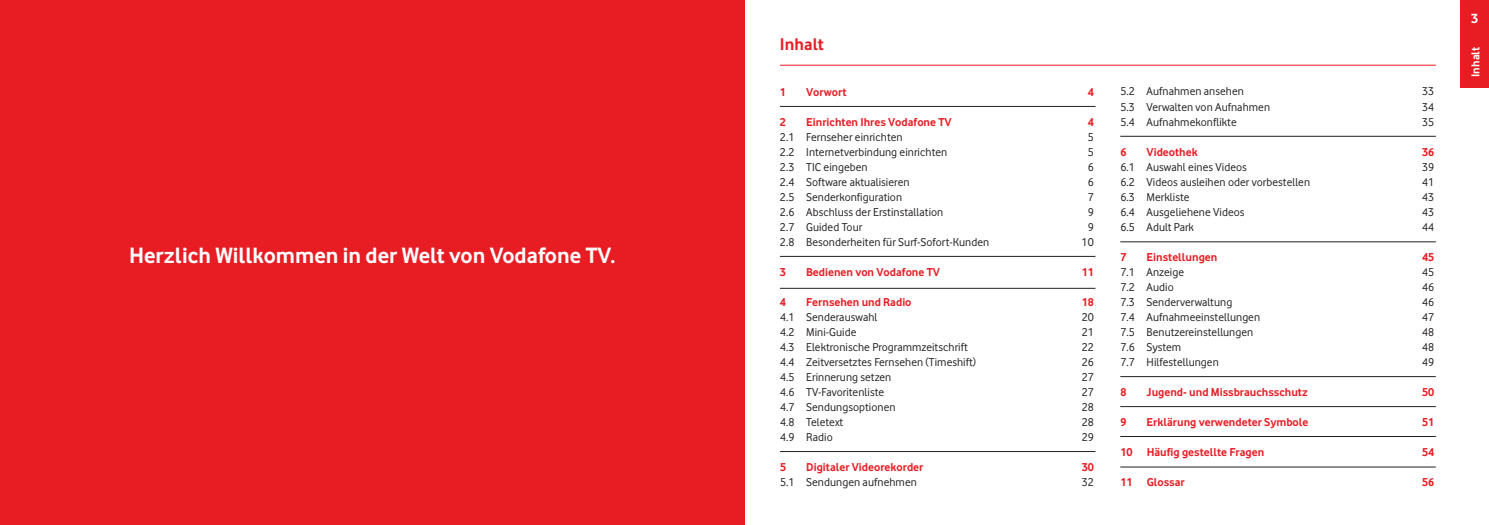
<style>
.page{position:relative;width:1489px;height:525px;background:#fff}
.page>*{position:absolute;margin:0;border:0;box-sizing:border-box;transform-origin:0 0}
.t1{font:700 23px "Vodafone Rg CE";color:#fff}
.t2{font:700 17.5px "Vodafone Rg CE";letter-spacing:.005em;color:#e81d24}
.t3{font:700 13.75px "Vodafone Rg CE";color:#fff}
.t4{font:11.88px "Vodafone Rg CE";letter-spacing:.005em;color:#231f20}
.t5{font:700 11.88px "Vodafone Rg CE";color:#e81d24}
.t6{font:700 11.88px "Vodafone Rg CE";color:#fff}
</style>
<div class="page">
<div style="left:0;top:0;width:744px;height:524px;background:#e81d24"></div>
<hr style="left:780px;top:106px;width:315px;height:1px;background:#231f20">
<hr style="left:780px;top:256px;width:315px;height:1px;background:#231f20">
<hr style="left:780px;top:288px;width:315px;height:1px;background:#231f20">
<hr style="left:780px;top:451px;width:315px;height:1px;background:#231f20">
<hr style="left:780px;top:65px;width:655px;height:1px;background:#e81d24">
<hr style="left:1120px;top:406px;width:315px;height:1px;background:#231f20">
<hr style="left:1120px;top:436px;width:315px;height:1px;background:#231f20">
<hr style="left:1120px;top:466px;width:315px;height:1px;background:#231f20">
<hr style="left:1120px;top:376px;width:315px;height:1px;background:#231f20">
<hr style="left:1120px;top:136px;width:315px;height:1px;background:#231f20">
<hr style="left:1120px;top:241px;width:315px;height:1px;background:#231f20">
<div style="left:1460px;top:0;width:28px;height:36px;background:#e81d24"></div>
<div style="left:1460px;top:36px;width:28px;height:51px;background:#e81d24"></div>
<h1 class="t1" style="left:129px;top:241px;width:488px">Herzlich Willkommen in der Welt von Vodafone TV.</h1>
<h2 class="t2" style="left:780px;top:34px;width:46px">Inhalt</h2>
<p class="t5" style="left:780px;top:85px;width:8px">1</p>
<p class="t5" style="left:806px;top:85px;width:42px">Vorwort</p>
<p class="t5" style="left:1087px;top:85px;width:8px">4</p>
<p class="t5" style="left:780px;top:115px;width:8px">2</p>
<p class="t5" style="left:806px;top:115px;width:147px">Einrichten Ihres Vodafone TV</p>
<p class="t5" style="left:1087px;top:115px;width:8px">4</p>
<p class="t4" style="left:780px;top:130px;width:124px">2.1 Fernseher einrichten</p>
<p class="t4" style="left:1087px;top:130px;width:8px">5</p>
<p class="t4" style="left:780px;top:145px;width:169px">2.2 Internetverbindung einrichten</p>
<p class="t4" style="left:1087px;top:145px;width:8px">5</p>
<p class="t4" style="left:780px;top:160px;width:89px">2.3 TIC eingeben</p>
<p class="t4" style="left:1087px;top:160px;width:8px">6</p>
<p class="t4" style="left:780px;top:175px;width:131px">2.4 Software aktualisieren</p>
<p class="t4" style="left:1087px;top:175px;width:8px">6</p>
<p class="t4" style="left:780px;top:190px;width:124px">2.5 Senderkonfiguration</p>
<p class="t4" style="left:1087px;top:190px;width:8px">7</p>
<p class="t4" style="left:780px;top:205px;width:165px">2.6 Abschluss der Erstinstallation</p>
<p class="t4" style="left:1087px;top:205px;width:8px">9</p>
<p class="t4" style="left:780px;top:220px;width:84px">2.7 Guided Tour</p>
<p class="t4" style="left:1087px;top:220px;width:8px">9</p>
<p class="t4" style="left:780px;top:235px;width:211px">2.8 Besonderheiten für Surf-Sofort-Kunden</p>
<p class="t4" style="left:1081px;top:235px;width:14px">10</p>
<p class="t5" style="left:780px;top:265px;width:8px">3</p>
<p class="t5" style="left:806px;top:265px;width:135px">Bedienen von Vodafone TV</p>
<p class="t5" style="left:1081px;top:265px;width:14px">11</p>
<p class="t5" style="left:780px;top:295px;width:8px">4</p>
<p class="t5" style="left:806px;top:295px;width:107px">Fernsehen und Radio</p>
<p class="t5" style="left:1081px;top:295px;width:14px">18</p>
<p class="t4" style="left:780px;top:310px;width:99px">4.1 Senderauswahl</p>
<p class="t4" style="left:1081px;top:310px;width:14px">20</p>
<p class="t4" style="left:780px;top:325px;width:78px">4.2 Mini-Guide</p>
<p class="t4" style="left:1081px;top:325px;width:14px">21</p>
<p class="t4" style="left:780px;top:340px;width:189px">4.3 Elektronische Programmzeitschrift</p>
<p class="t4" style="left:1081px;top:340px;width:14px">22</p>
<p class="t4" style="left:780px;top:355px;width:198px">4.4 Zeitversetztes Fernsehen (Timeshift)</p>
<p class="t4" style="left:1081px;top:355px;width:14px">26</p>
<p class="t4" style="left:780px;top:370px;width:113px">4.5 Erinnerung setzen</p>
<p class="t4" style="left:1081px;top:370px;width:14px">27</p>
<p class="t4" style="left:780px;top:385px;width:106px">4.6 TV-Favoritenliste</p>
<p class="t4" style="left:1081px;top:385px;width:14px">27</p>
<p class="t4" style="left:780px;top:400px;width:117px">4.7 Sendungsoptionen</p>
<p class="t4" style="left:1081px;top:400px;width:14px">28</p>
<p class="t4" style="left:780px;top:415px;width:65px">4.8 Teletext</p>
<p class="t4" style="left:1081px;top:415px;width:14px">28</p>
<p class="t4" style="left:780px;top:430px;width:54px">4.9 Radio</p>
<p class="t4" style="left:1081px;top:430px;width:14px">29</p>
<p class="t5" style="left:780px;top:460px;width:8px">5</p>
<p class="t5" style="left:806px;top:460px;width:119px">Digitaler Videorekorder</p>
<p class="t5" style="left:1081px;top:460px;width:14px">30</p>
<p class="t4" style="left:780px;top:475px;width:138px">5.1 Sendungen aufnehmen</p>
<p class="t4" style="left:1081px;top:475px;width:14px">32</p>
<p class="t4" style="left:1120px;top:85px;width:125px">5.2 Aufnahmen ansehen</p>
<p class="t4" style="left:1421px;top:85px;width:14px">33</p>
<p class="t4" style="left:1120px;top:100px;width:151px">5.3 Verwalten von Aufnahmen</p>
<p class="t4" style="left:1421px;top:100px;width:14px">34</p>
<p class="t4" style="left:1120px;top:115px;width:118px">5.4 Aufnahmekonflikte</p>
<p class="t4" style="left:1421px;top:115px;width:14px">35</p>
<p class="t5" style="left:1120px;top:145px;width:8px">6</p>
<p class="t5" style="left:1146px;top:145px;width:53px">Videothek</p>
<p class="t5" style="left:1421px;top:145px;width:14px">36</p>
<p class="t4" style="left:1120px;top:160px;width:128px">6.1 Auswahl eines Videos</p>
<p class="t4" style="left:1421px;top:160px;width:14px">39</p>
<p class="t4" style="left:1120px;top:175px;width:191px">6.2 Videos ausleihen oder vorbestellen</p>
<p class="t4" style="left:1421px;top:175px;width:14px">41</p>
<p class="t4" style="left:1120px;top:190px;width:71px">6.3 Merkliste</p>
<p class="t4" style="left:1421px;top:190px;width:14px">43</p>
<p class="t4" style="left:1120px;top:205px;width:126px">6.4 Ausgeliehene Videos</p>
<p class="t4" style="left:1421px;top:205px;width:14px">43</p>
<p class="t4" style="left:1120px;top:220px;width:75px">6.5 Adult Park</p>
<p class="t4" style="left:1421px;top:220px;width:14px">44</p>
<p class="t5" style="left:1120px;top:250px;width:8px">7</p>
<p class="t5" style="left:1146px;top:250px;width:72px">Einstellungen</p>
<p class="t5" style="left:1421px;top:250px;width:14px">45</p>
<p class="t4" style="left:1120px;top:265px;width:65px">7.1 Anzeige</p>
<p class="t4" style="left:1421px;top:265px;width:14px">45</p>
<p class="t4" style="left:1120px;top:280px;width:55px">7.2 Audio</p>
<p class="t4" style="left:1421px;top:280px;width:14px">46</p>
<p class="t4" style="left:1120px;top:295px;width:113px">7.3 Senderverwaltung</p>
<p class="t4" style="left:1421px;top:295px;width:14px">46</p>
<p class="t4" style="left:1120px;top:310px;width:141px">7.4 Aufnahmeeinstellungen</p>
<p class="t4" style="left:1421px;top:310px;width:14px">47</p>
<p class="t4" style="left:1120px;top:325px;width:134px">7.5 Benutzereinstellungen</p>
<p class="t4" style="left:1421px;top:325px;width:14px">48</p>
<p class="t4" style="left:1120px;top:340px;width:62px">7.6 System</p>
<p class="t4" style="left:1421px;top:340px;width:14px">48</p>
<p class="t4" style="left:1120px;top:355px;width:100px">7.7 Hilfestellungen</p>
<p class="t4" style="left:1421px;top:355px;width:14px">49</p>
<p class="t5" style="left:1120px;top:385px;width:8px">8</p>
<p class="t5" style="left:1146px;top:385px;width:163px">Jugend- und Missbrauchsschutz</p>
<p class="t5" style="left:1421px;top:385px;width:14px">50</p>
<p class="t5" style="left:1120px;top:415px;width:8px">9</p>
<p class="t5" style="left:1146px;top:415px;width:163px">Erklärung verwendeter Symbole</p>
<p class="t5" style="left:1421px;top:415px;width:14px">51</p>
<p class="t5" style="left:1120px;top:444px;width:145px">10 Häufig gestellte Fragen</p>
<p class="t5" style="left:1421px;top:444px;width:14px">54</p>
<p class="t5" style="left:1120px;top:474px;width:66px">11 Glossar</p>
<p class="t5" style="left:1421px;top:474px;width:14px">56</p>
<p class="t3" style="left:1470px;top:10px;width:9px">3</p>
<p class="t6" style="left:1468px;top:77px;width:31px;rotate:-90deg">Inhalt</p>
</div>
